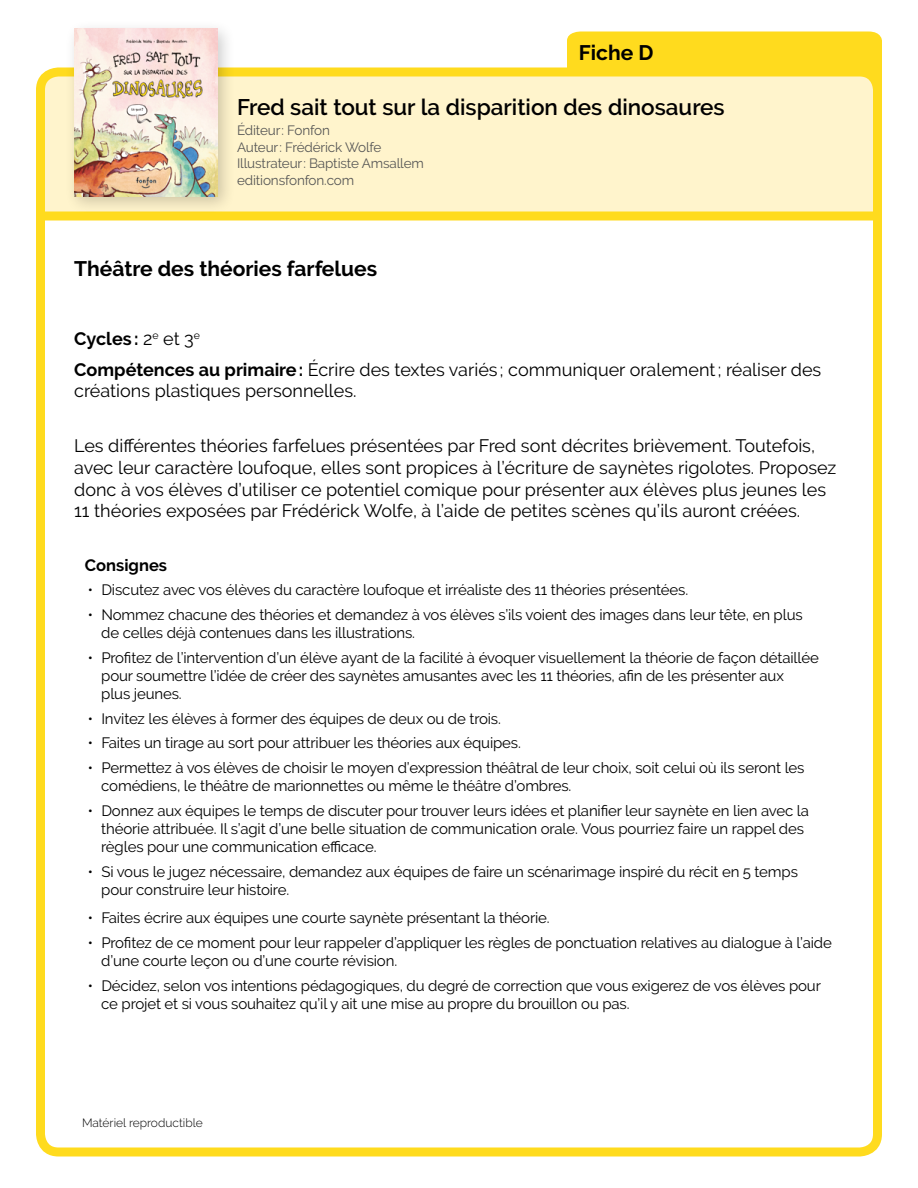
<style>
.page{position:relative;width:918px;height:1188px;background:#fff}
.page>*{position:absolute;margin:0;border:0;box-sizing:border-box;transform-origin:0 0}
.t1{font:600 22.5px "Raleway";color:#000}
.t2{font:700 21px "Raleway";color:#000}
.t3{font:18px/21.6px "Raleway";color:#000}
.t4{font:700 16.5px "Raleway";color:#000}
.t5{font:15px/18px "Raleway";letter-spacing:-.01em;color:#000}
.t6{font:13.5px/16.5px "Raleway";letter-spacing:-.01em;color:#575756}
.t7{font:300 12px "Raleway";color:#000}
.s1{font-weight:700}
</style>
<div class="page">
<div style="left:44px;top:75px;width:830px;height:144px;background:#fff4cc"></div>
<div style="left:40px;top:212px;width:838px;height:8px;background:#ffdb1e"></div>
<svg style="left:567px;top:32px;width:315px;height:53px"></svg>
<div style="left:36px;top:68px;width:846px;height:1088px;border:9px solid #ffdb1e;border-radius:18px"></div>
<div style="left:65px;top:19px;width:171px;height:196px;background:#000;opacity:.2"></div>
<img style="left:74px;top:29px;width:144px;height:167px">
<h2 class="t2" style="left:579px;top:40px;width:76px">Fiche D</h2>
<h1 class="t1" style="left:237px;top:94px;width:489px">Fred sait tout sur la disparition des dinosaures</h1>
<p class="t6" style="left:237px;top:122px;width:189px">Éditeur: Fonfon<br>Auteur: Frédérick Wolfe<br>Illustrateur: Baptiste Amsallem editionsfonfon.com</p>
<h2 class="t2" style="left:74px;top:257px;width:304px">Théâtre des théories farfelues</h2>
<p class="t3" style="left:74px;top:323px;width:749px;line-height:30.5px"><span class="s1">Cycles :</span> 2<sup>e</sup> et 3<sup>e<br></sup><span class="s1">Compétences au primaire:</span> Écrire des textes variés ; communiquer oralement; réaliser des</p>
<p class="t3" style="left:74px;top:380px;width:284px">créations plastiques personnelles.</p>
<p class="t3" style="left:74px;top:435px;width:764px">Les différentes théories farfelues présentées par Fred sont décrites brièvement. Toutefois, avec leur caractère loufoque, elles sont propices à l’écriture de saynètes rigolotes. Proposez donc à vos élèves d’utiliser ce potentiel comique pour présenter aux élèves plus jeunes les 11 théories exposées par Frédérick Wolfe, à l’aide de petites scènes qu’ils auront créées.</p>
<p class="t4" style="left:85px;top:555px;width:84px">Consignes</p>
<p class="t5" style="left:88px;top:581px;width:602px">• Discutez avec vos élèves du caractère loufoque et irréaliste des 11 théories présentées.</p>
<p class="t5" style="left:101px;top:606px;width:703px;text-indent:-14px">• Nommez chacune des théories et demandez à vos élèves s’ils voient des images dans leur tête, en plus de celles déjà contenues dans les illustrations.</p>
<p class="t5" style="left:101px;top:649px;width:719px;text-indent:-14px">• Profitez de l’intervention d’un élève ayant de la facilité à évoquer visuellement la théorie de façon détaillée pour soumettre l’idée de créer des saynètes amusantes avec les 11 théories, afin de les présenter aux<br>plus jeunes.</p>
<p class="t5" style="left:88px;top:709px;width:415px">• Invitez les élèves à former des équipes de deux ou de trois.</p>
<p class="t5" style="left:88px;top:734px;width:435px">• Faites un tirage au sort pour attribuer les théories aux équipes.</p>
<p class="t5" style="left:101px;top:759px;width:705px;text-indent:-14px">• Permettez à vos élèves de choisir le moyen d’expression théâtral de leur choix, soit celui où ils seront les comédiens, le théâtre de marionnettes ou même le théâtre d’ombres.</p>
<p class="t5" style="left:101px;top:802px;width:709px;text-indent:-14px">• Donnez aux équipes le temps de discuter pour trouver leurs idées et planifier leur saynète en lien avec la théorie attribuée. Il s’agit d’une belle situation de communication orale. Vous pourriez faire un rappel des règles pour une communication efficace.</p>
<p class="t5" style="left:101px;top:862px;width:698px;text-indent:-13px">• Si vous le jugez nécessaire, demandez aux équipes de faire un scénarimage inspiré du récit en 5 temps pour construire leur histoire.</p>
<p class="t5" style="left:88px;top:909px;width:464px">• Faites écrire aux équipes une courte saynète présentant la théorie.</p>
<p class="t5" style="left:101px;top:933px;width:732px;text-indent:-14px">• Profitez de ce moment pour leur rappeler d’appliquer les règles de ponctuation relatives au dialogue à l’aide d’une courte leçon ou d’une courte révision.</p>
<p class="t5" style="left:101px;top:976px;width:721px;text-indent:-13px">• Décidez, selon vos intentions pédagogiques, du degré de correction que vous exigerez de vos élèves pour ce projet et si vous souhaitez qu’il y ait une mise au propre du brouillon ou pas.</p>
<p class="t7" style="left:82px;top:1116px;width:122px">Matériel reproductible</p>
</div>
